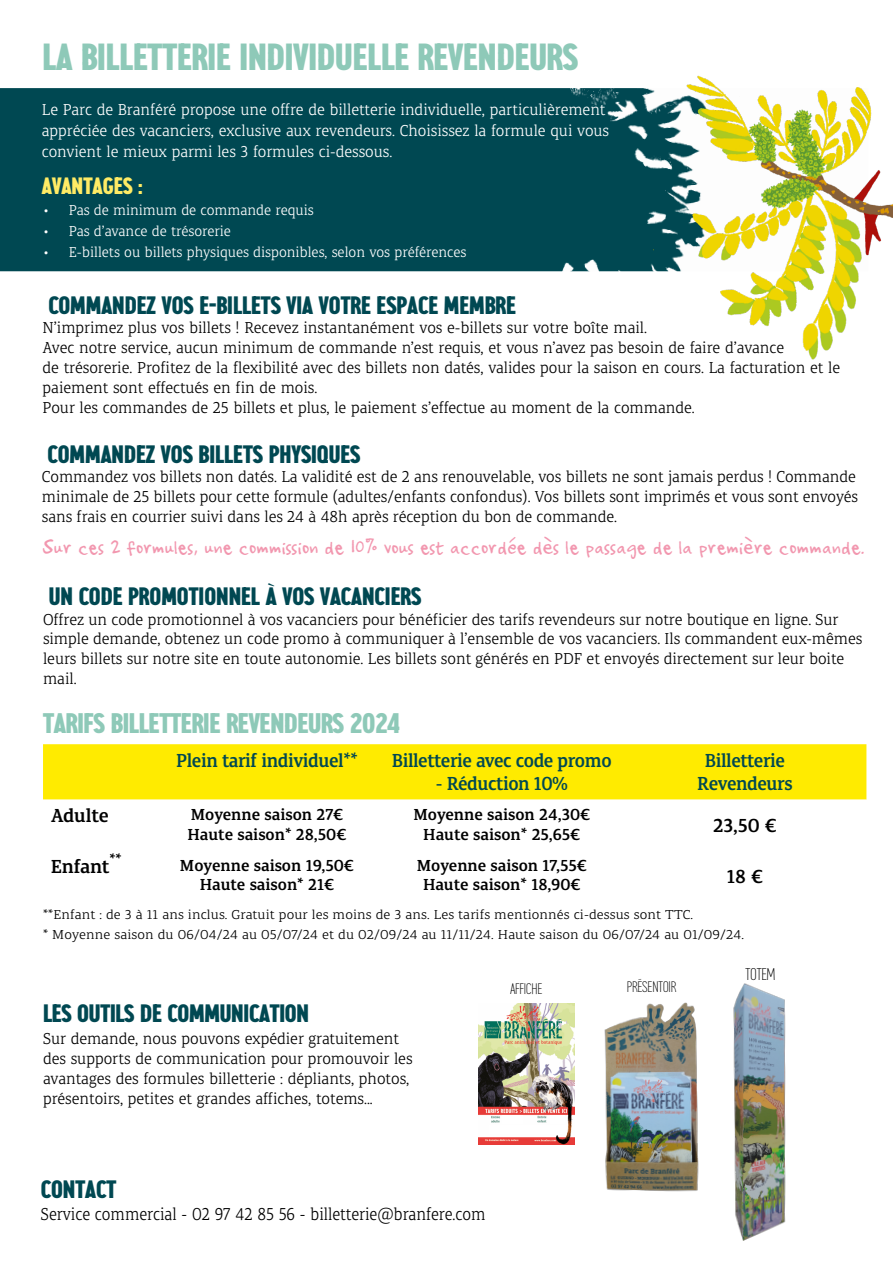
<style>
.page{position:relative;width:893px;height:1263px;background:#fff}
.page>*{position:absolute;margin:0;border:0;box-sizing:border-box;transform-origin:0 0}
.t1{font:900 condensed 36px "Framboise";color:#8ec9b8}
.t2{font:900 condensed 27px "Framboise";letter-spacing:-.01em;color:#8ec9b8}
.t3{font:900 condensed 24px "Framboise";color:#004852}
.t4{font:900 condensed 22.5px "Framboise";color:#ffeb65}
.t5{font:21px "Ampersand";color:#f297af}
.t6{font:500 19.5px/23.4px "Canberra FY";letter-spacing:-.02em;color:#004852;text-align:center;scale:.95 1}
.t7{font:500 19.5px "Canberra FY";letter-spacing:-.01em;color:#000}
.t8{font:18px "Canberra FY";color:#000;scale:.9 1}
.t9{font:16.5px/19.8px "Canberra FY";color:#000}
.t10{font:16.5px/21.3px "Canberra FY";color:#fff}
.t11{font:500 16.5px/19.8px "Canberra FY";color:#000;text-align:center}
.t12{font:100 condensed 16.2px "Framboise";color:#000}
.t13{font:15px "Canberra FY";color:#fff}
.t14{font:100 condensed 14.55px "Framboise";color:#000}
.t15{font:13.5px/19.5px "Canberra FY";letter-spacing:.01em;color:#000;scale:1.05 1}
</style>
<div class="page">
<div style="left:43px;top:744px;width:823px;height:56px;background:#ffeb00"></div>
<img style="left:478px;top:1004px;width:97px;height:140px">
<div style="left:489px;top:1125px;width:77px;height:9px;background:#fff"></div>
<div style="left:0;top:88px;width:570px;height:184px;background:#004852"></div>
<img style="left:570px;top:75px;width:323px;height:285px">
<img style="left:733px;top:983px;width:53px;height:258px">
<img style="left:604px;top:1002px;width:95px;height:190px">
<div style="left:502px;top:1115px;width:21px;height:9px;background:#fff"></div>
<div style="left:550px;top:1115px;width:14px;height:9px;background:#fff"></div>
<h1 class="t1" style="left:43px;top:37px;width:537px">LA BILLETTERIE INDIVIDUELLE REVENDEURS</h1>
<p class="t10" style="left:42px;top:99px;width:569px">Le Parc de Branféré propose une offre de billetterie individuelle, particulièrement appréciée des vacanciers, exclusive aux revendeurs. Choisissez la formule qui vous convient le mieux parmi les 3 formules ci-dessous.</p>
<h3 class="t4" style="left:42px;top:174px;width:102px">AVANTAGES :</h3>
<p class="t13" style="left:42px;top:202px;width:273px">• Pas de minimum de commande requis</p>
<p class="t13" style="left:42px;top:223px;width:191px">• Pas d’avance de trésorerie</p>
<p class="t13" style="left:42px;top:244px;width:426px">• E-billets ou billets physiques disponibles, selon vos préférences</p>
<h3 class="t3" style="left:48px;top:292px;width:469px">COMMANDEZ VOS E-BILLETS VIA VOTRE ESPACE MEMBRE</h3>
<p class="t9" style="left:43px;top:318px;width:799px">N’imprimez plus vos billets ! Recevez instantanément vos e-billets sur votre boîte mail.<br>Avec notre service, aucun minimum de commande n’est requis, et vous n’avez pas besoin de faire d’avance<br>de trésorerie. Profitez de la flexibilité avec des billets non datés, valides pour la saison en cours. La facturation et le paiement sont effectués en fin de mois.<br>Pour les commandes de 25 billets et plus, le paiement s’effectue au moment de la commande.</p>
<h3 class="t3" style="left:48px;top:441px;width:314px">COMMANDEZ VOS BILLETS PHYSIQUES</h3>
<p class="t9" style="left:42px;top:467px;width:818px">Commandez vos billets non datés. La validité est de 2 ans renouvelable, vos billets ne sont jamais perdus ! Commande minimale de 25 billets pour cette formule (adultes/enfants confondus). Vos billets sont imprimés et vous sont envoyés sans frais en courrier suivi dans les 24 à 48h après réception du bon de commande.</p>
<p class="t5" style="left:43px;top:534px;width:824px">Sur ces 2 formules, une commission de 10% vous est accordée dès le passage de la première commande.</p>
<h3 class="t3" style="left:49px;top:583px;width:374px">UN CODE PROMOTIONNEL À VOS VACANCIERS</h3>
<p class="t9" style="left:43px;top:609px;width:821px">Offrez un code promotionnel à vos vacanciers pour bénéficier des tarifs revendeurs sur notre boutique en ligne. Sur simple demande, obtenez un code promo à communiquer à l’ensemble de vos vacanciers. Ils commandent eux-mêmes leurs billets sur notre site en toute autonomie. Les billets sont générés en PDF et envoyés directement sur leur boite mail.</p>
<h2 class="t2" style="left:43px;top:708px;width:359px">TARIFS BILLETTERIE REVENDEURS 2024</h2>
<p class="t6" style="left:176px;top:749px;width:193px">Plein tarif individuel**</p>
<p class="t6" style="left:392px;top:749px;width:233px">Billetterie avec code promo</p>
<p class="t6" style="left:436px;top:772px;width:140px">- Réduction 10%</p>
<p class="t6" style="left:697px;top:749px;width:102px">Billetterie<br>Revendeurs</p>
<p class="t7" style="left:51px;top:804px;width:59px">Adulte</p>
<p class="t11" style="left:187px;top:805px;width:160px;text-align:left">Moyenne saison 27€<br>Haute saison* 28,50€</p>
<p class="t11" style="left:413px;top:805px;width:178px">Moyenne saison 24,30€<br>Haute saison* 25,65€</p>
<p class="t7" style="left:713px;top:815px;width:65px">23,50 €</p>
<p class="t7" style="left:51px;top:855px;width:72px">Enfant<sup>**</sup></p>
<p class="t11" style="left:180px;top:855px;width:175px">Moyenne saison 19,50€<br>Haute saison* 21€</p>
<p class="t11" style="left:417px;top:855px;width:172px">Moyenne saison 17,55€<br>Haute saison* 18,90€</p>
<p class="t7" style="left:727px;top:865px;width:38px">18 €</p>
<p class="t15" style="left:43px;top:905px;width:669px">**Enfant : de 3 à 11 ans inclus. Gratuit pour les moins de 3 ans. Les tarifs mentionnés ci-dessus sont TTC.<br>* Moyenne saison du 06/04/24 au 05/07/24 et du 02/09/24 au 11/11/24. Haute saison du 06/07/24 au 01/09/24.</p>
<h3 class="t3" style="left:43px;top:1000px;width:267px">LES OUTILS DE COMMUNICATION</h3>
<p class="t9" style="left:43px;top:1029px;width:371px">Sur demande, nous pouvons expédier gratuitement des supports de communication pour promouvoir les avantages des formules billetterie : dépliants, photos, présentoirs, petites et grandes affiches, totems...</p>
<p class="t14" style="left:510px;top:981px;width:33px">AFFICHE</p>
<p class="t14" style="left:627px;top:979px;width:51px">PRÉSENTOIR</p>
<h3 class="t3" style="left:41px;top:1176px;width:77px">CONTACT</h3>
<p class="t8" style="left:41px;top:1204px;width:496px">Service commercial - 02 97 42 85 56 - billetterie@branfere.com</p>
<p class="t12" style="left:746px;top:965px;width:31px">TOTEM</p>
</div>
